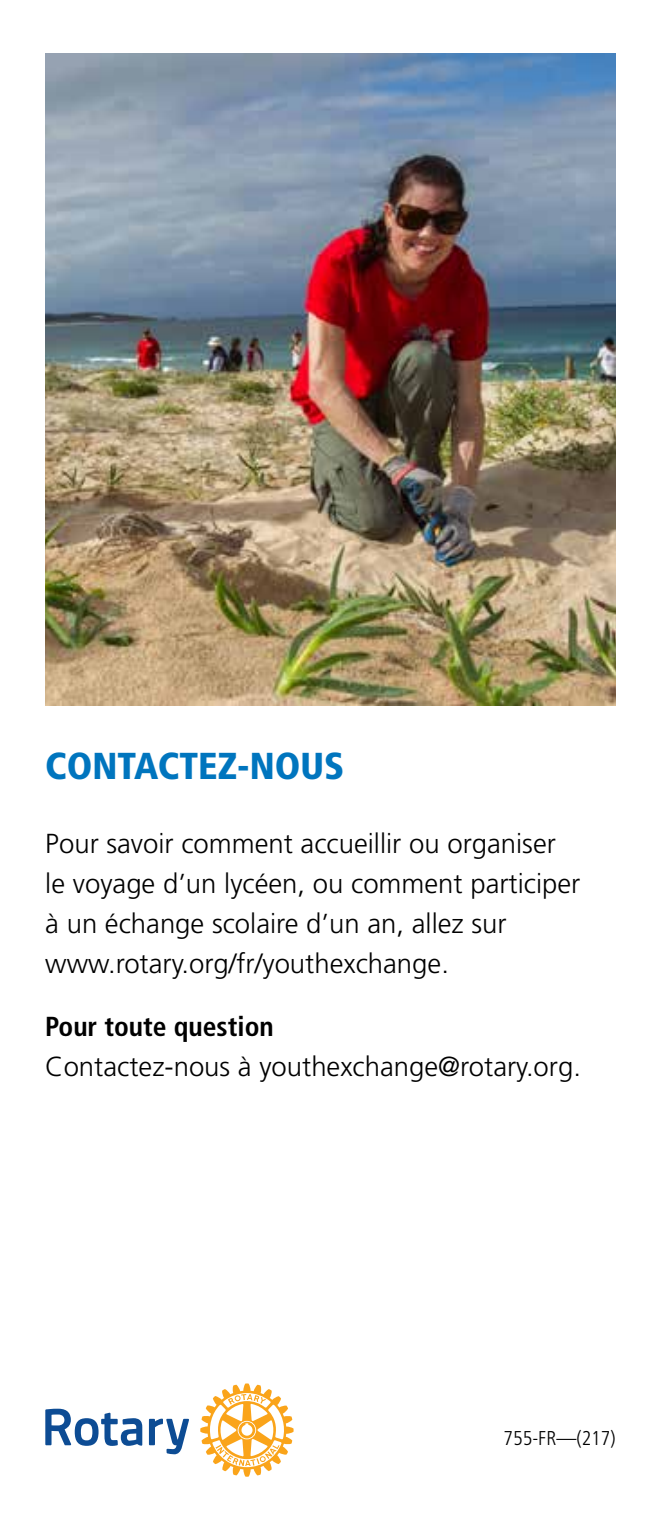
<style>
.page{position:relative;width:661px;height:1530px;background:#fff}
.page>*{position:absolute;margin:0;border:0;box-sizing:border-box;transform-origin:0 0}
.t1{font:900 condensed 37.5px "Frutiger LT Std";color:#0075be}
.t2{font:300 27.5px/40px "Frutiger LT Std";color:#000}
.t3{font:700 condensed 27.5px "Frutiger LT Std";color:#000}
.t4{font:300 condensed 20px "Frutiger LT Std";color:#000}
</style>
<div class="page">
<img style="left:45px;top:53px;width:570px;height:653px">
<svg style="left:45px;top:1409px;width:144px;height:45px"></svg>
<svg style="left:200px;top:1383px;width:93px;height:94px"></svg>
<h1 class="t1" style="left:45px;top:743px;width:300px">CONTACTEZ-NOUS</h1>
<p class="t2" style="left:45px;top:824px;width:536px">Pour savoir comment accueillir ou organiser le voyage d’un lycéen, ou comment participer à un échange scolaire d’un an, allez sur www.rotary.org/fr/youthexchange.</p>
<p class="t3" style="left:45px;top:1010px;width:230px">Pour toute question</p>
<p class="t2" style="left:45px;top:1047px;width:537px">Contactez-nous à youthexchange@rotary.org.</p>
<p class="t4" style="left:503px;top:1427px;width:114px">755-FR—(217)</p>
</div>
